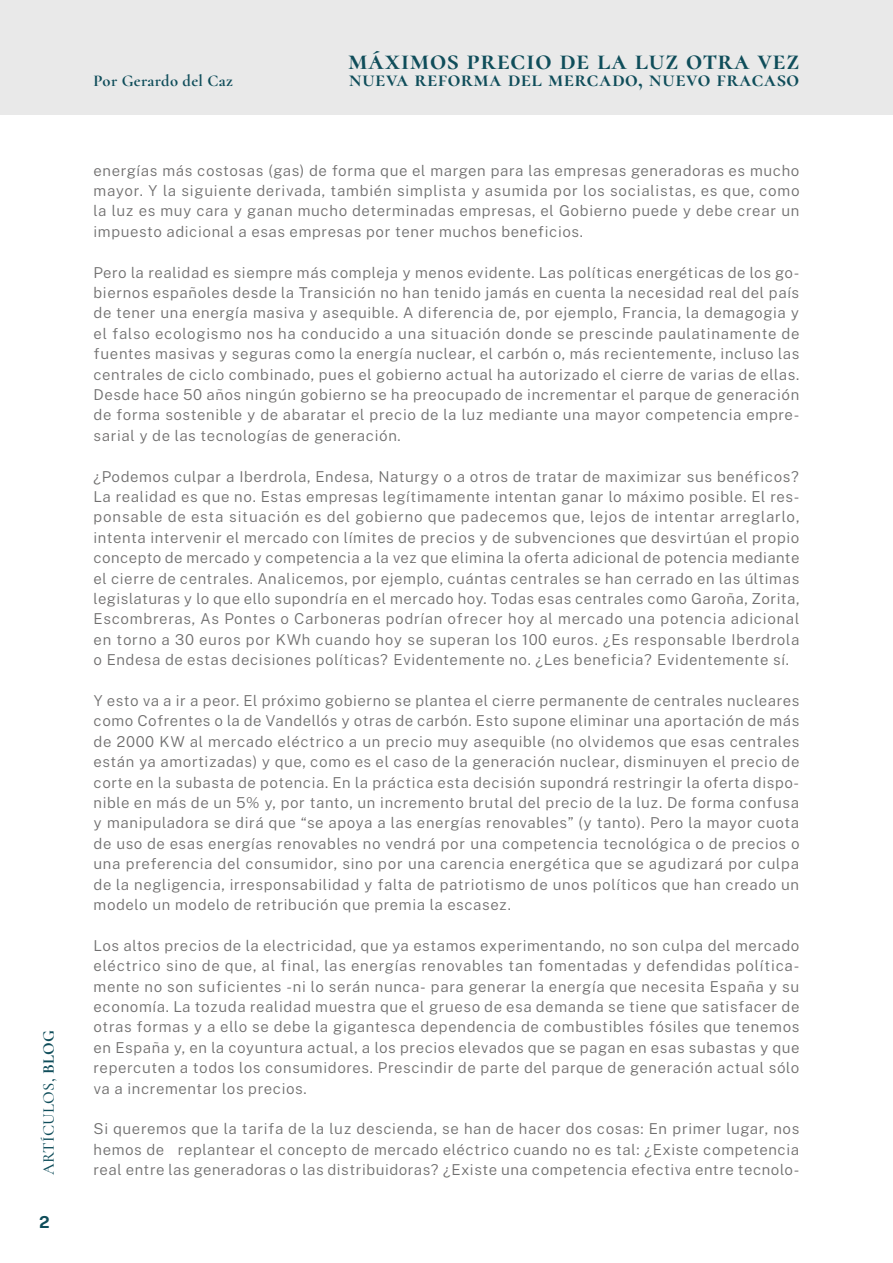
<style>
.page{position:relative;width:893px;height:1263px;background:#fff}
.page>*{position:absolute;margin:0;border:0;box-sizing:border-box;transform-origin:0 0}
.t1{font:700 28.5px "Cormorant";letter-spacing:.02em;color:#0f4d5a}
.t2{font:700 22.35px "Cormorant";letter-spacing:.02em;color:#0f4d5a}
.t3{font:700 16.5px "Cormorant";letter-spacing:.02em;color:#0f4d5a}
.t4{font:500 16.5px "Cormorant";letter-spacing:.02em;color:#0f4d5a}
.t5{font:700 16.5px "Public Sans";color:#0f4d5a}
.t6{font:300 15px/20.4px "Public Sans";letter-spacing:.035em;color:#706f6f;text-align:justify}
.s1{font-weight:700}
</style>
<div class="page">
<div style="left:0;top:0;width:893px;height:114px;background:#e9e9e9"></div>
<p class="t4" style="left:39px;top:1175px;width:147px;rotate:-90deg">ARTÍCULOS, <span class="s1">BLOG</span></p>
<p class="t5" style="left:39px;top:1209px;width:12px">2</p>
<h1 class="t1" style="left:348px;top:43px;width:453px">Máximos precio de la luz otra vez</h1>
<p class="t3" style="left:94px;top:71px;width:141px">Por Gerardo del Caz</p>
<h2 class="t2" style="left:349px;top:65px;width:451px">Nueva reforma del mercado, nuevo fracaso</h2>
<p class="t6" style="left:94px;top:159px;width:708px">energías más costosas (gas) de forma que el margen para las empresas generadoras es mucho mayor. Y la siguiente derivada, también simplista y asumida por los socialistas, es que, como la luz es muy cara y ganan mucho determinadas empresas, el Gobierno puede y debe crear un impuesto adicional a esas empresas por tener muchos beneficios.</p>
<p class="t6" style="left:94px;top:261px;width:707px">Pero la realidad es siempre más compleja y menos evidente. Las políticas energéticas de los go&shy;biernos españoles desde la Transición no han tenido jamás en cuenta la necesidad real del país de tener una energía masiva y asequible. A diferencia de, por ejemplo, Francia, la demagogia y el falso ecologismo nos ha conducido a una situación donde se prescinde paulatinamente de fuentes masivas y seguras como la energía nuclear, el carbón o, más recientemente, incluso las centrales de ciclo combinado, pues el gobierno actual ha autorizado el cierre de varias de ellas.<br>Desde hace 50 años ningún gobierno se ha preocupado de incrementar el parque de generación de forma sostenible y de abaratar el precio de la luz mediante una mayor competencia empre&shy;sarial y de las tecnologías de generación.</p>
<p class="t6" style="left:94px;top:465px;width:707px">¿Podemos culpar a Iberdrola, Endesa, Naturgy o a otros de tratar de maximizar sus benéficos?<br>La realidad es que no. Estas empresas legítimamente intentan ganar lo máximo posible. El res&shy;ponsable de esta situación es del gobierno que padecemos que, lejos de intentar arreglarlo, intenta intervenir el mercado con límites de precios y de subvenciones que desvirtúan el propio concepto de mercado y competencia a la vez que elimina la oferta adicional de potencia mediante el cierre de centrales. Analicemos, por ejemplo, cuántas centrales se han cerrado en las últimas legislaturas y lo que ello supondría en el mercado hoy. Todas esas centrales como Garoña, Zorita, Escombreras, As Pontes o Carboneras podrían ofrecer hoy al mercado una potencia adicional en torno a 30 euros por KWh cuando hoy se superan los 100 euros. ¿Es responsable Iberdrola o Endesa de estas decisiones políticas? Evidentemente no. ¿Les beneficia? Evidentemente sí.</p>
<p class="t6" style="left:94px;top:690px;width:707px">Y esto va a ir a peor. El próximo gobierno se plantea el cierre permanente de centrales nucleares como Cofrentes o la de Vandellós y otras de carbón. Esto supone eliminar una aportación de más de 2000 KW al mercado eléctrico a un precio muy asequible (no olvidemos que esas centrales están ya amortizadas) y que, como es el caso de la generación nuclear, disminuyen el precio de corte en la subasta de potencia. En la práctica esta decisión supondrá restringir la oferta dispo&shy;nible en más de un 5% y, por tanto, un incremento brutal del precio de la luz. De forma confusa y manipuladora se dirá que “se apoya a las energías renovables” (y tanto). Pero la mayor cuota de uso de esas energías renovables no vendrá por una competencia tecnológica o de precios o una preferencia del consumidor, sino por una carencia energética que se agudizará por culpa de la negligencia, irresponsabilidad y falta de patriotismo de unos políticos que han creado un modelo un modelo de retribución que premia la escasez.</p>
<p class="t6" style="left:94px;top:934px;width:707px">Los altos precios de la electricidad, que ya estamos experimentando, no son culpa del mercado eléctrico sino de que, al final, las energías renovables tan fomentadas y defendidas política&shy;mente no son suficientes -ni lo serán nunca- para generar la energía que necesita España y su economía. La tozuda realidad muestra que el grueso de esa demanda se tiene que satisfacer de otras formas y a ello se debe la gigantesca dependencia de combustibles fósiles que tenemos en España y, en la coyuntura actual, a los precios elevados que se pagan en esas subastas y que repercuten a todos los consumidores. Prescindir de parte del parque de generación actual sólo va a incrementar los precios.</p>
<p class="t6" style="left:94px;top:1118px;width:707px">Si queremos que la tarifa de la luz descienda, se han de hacer dos cosas: En primer lugar, nos hemos de replantear el concepto de mercado eléctrico cuando no es tal: ¿Existe competencia real entre las generadoras o las distribuidoras? ¿Existe una competencia efectiva entre tecnolo-</p>
</div>
